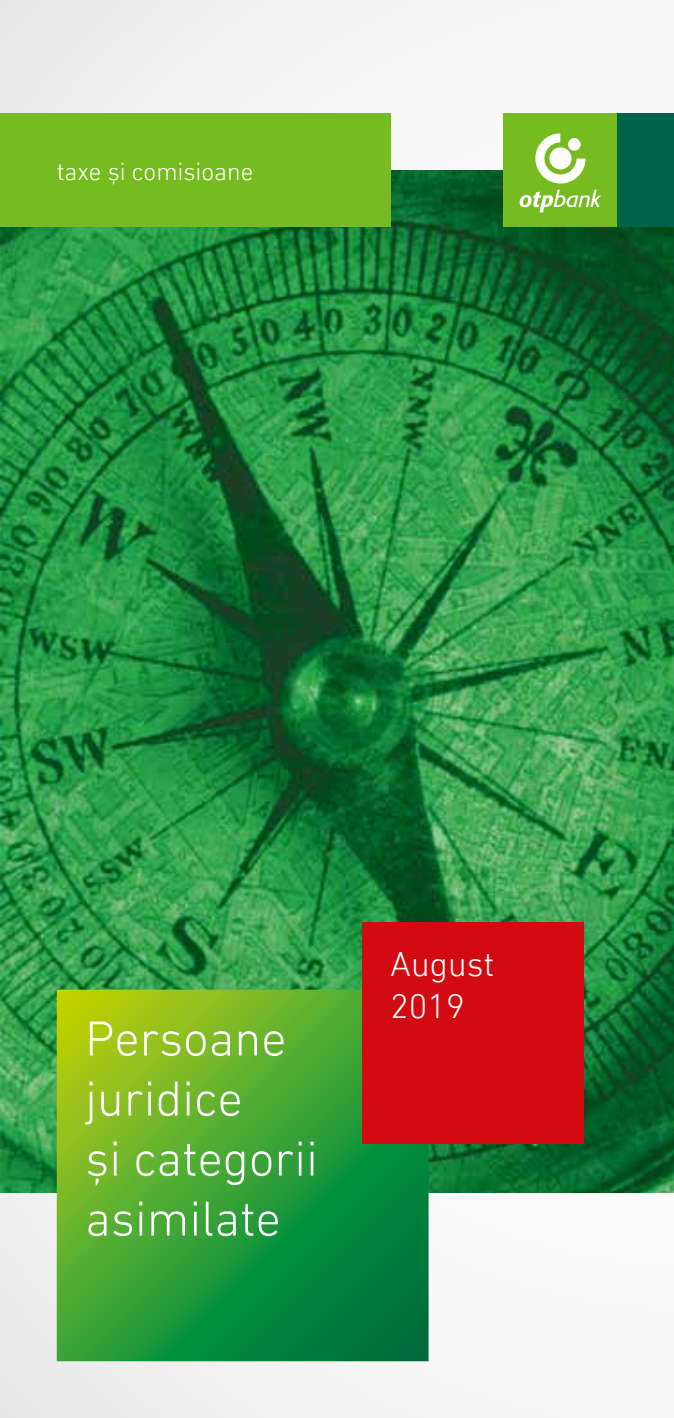
<style>
.page{position:relative;width:674px;height:1418px;background:#fff}
.page>*{position:absolute;margin:0;border:0;box-sizing:border-box;transform-origin:0 0}
.t1{font:300 50px/60px "DIN Next W1 GRO";color:#fff}
.t2{font:300 35px/42px "DIN Next W1 GRO";color:#fff}
.t3{font:300 25px "DIN Next W1 GRO";color:#fff}
</style>
<div class="page">
<div style="left:0;top:0;width:673px;height:1417px;background:#f6f6f6"></div>
<img style="left:0;top:170px;width:673px;height:1022px">
<svg style="left:57px;top:989px;width:371px;height:372px;background:#41a231"></svg>
<div style="left:361px;top:921px;width:222px;height:222px;background:#d20a11"></div>
<div style="left:0;top:113px;width:390px;height:114px;background:#76bc21"></div>
<div style="left:503px;top:113px;width:114px;height:114px;background:#76bc21"></div>
<div style="left:617px;top:113px;width:56px;height:114px;background:#006548"></div>
<svg style="left:519px;top:189px;width:82px;height:23px"></svg>
<svg style="left:535px;top:133px;width:50px;height:50px"></svg>
<div style="left:567px;top:138px;width:13px;height:13px;background:#fff;border-radius:50%"></div>
<p class="t3" style="left:57px;top:157px;width:198px">taxe ºi comisioane</p>
<p class="t1" style="left:85px;top:1008px;width:234px">Persoane juridice<br>și categorii asimilate</p>
<p class="t2" style="left:390px;top:943px;width:106px">August<br>2019</p>
</div>
